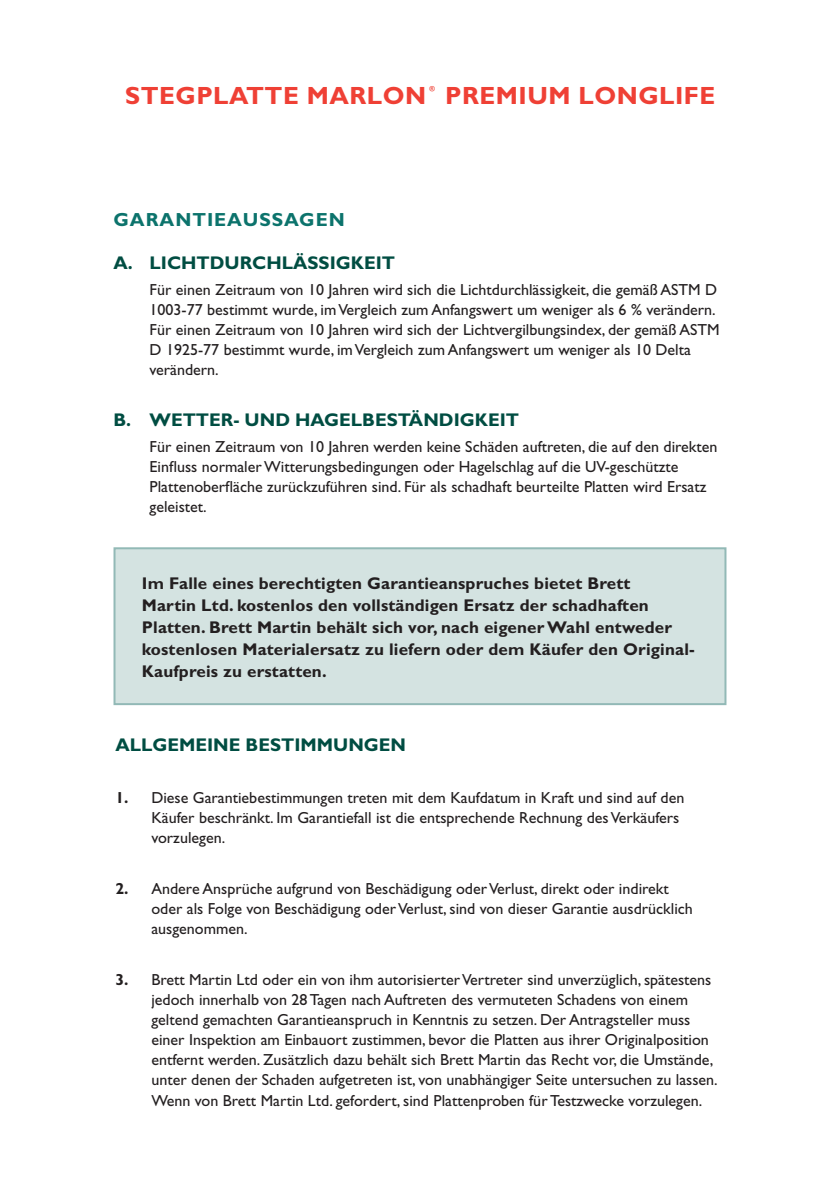
<style>
.page{position:relative;width:840px;height:1191px;background:#fff}
.page>*{position:absolute;margin:0;border:0;box-sizing:border-box;transform-origin:0 0}
.t1{font:700 25px "Gill Sans CE";letter-spacing:.02em;color:#ef4035}
.t2{font:700 19px "Gill Sans CE";letter-spacing:.05em;color:#0c736c}
.t3{font:700 18.4px "Gill Sans CE";color:#004d42}
.t4{font:700 17px/22px "Gill Sans CE";letter-spacing:.01em;color:#231f20}
.t5{font:16px/20px "Gill Sans CE";color:#231f20}
.s1{font-weight:700}
</style>
<div class="page">
<div style="left:114px;top:548px;width:611px;height:156px;background:#d4e3e1"></div>
<div style="left:113px;top:547px;width:613px;height:158px;border:2px solid #92b9b6"></div>
<h1 class="t1" style="left:125px;top:86px;width:591px">STEGPLATTE MARLON<sup>®</sup> PREMIUM LONGLIFE</h1>
<p class="t2" style="left:113px;top:212px;width:233px">GARANTIEAUSSAGEN</p>
<p class="t3" style="left:113px;top:256px;width:283px">A. LICHTDURCHLÄSSIGKEIT</p>
<p class="t5" style="left:149px;top:281px;width:571px">Für einen Zeitraum von 10 Jahren wird sich die Lichtdurchlässigkeit, die gemäß ASTM D 1003-77 bestimmt wurde, im Vergleich zum Anfangswert um weniger als 6 % verändern.<br>Für einen Zeitraum von 10 Jahren wird sich der Lichtvergilbungsindex, der gemäß ASTM D 1925-77 bestimmt wurde, im Vergleich zum Anfangswert um weniger als 10 Delta verändern.</p>
<p class="t3" style="left:113px;top:413px;width:407px">B. WETTER- UND HAGELBESTÄNDIGKEIT</p>
<p class="t5" style="left:149px;top:438px;width:569px">Für einen Zeitraum von 10 Jahren werden keine Schäden auftreten, die auf den direkten Einfluss normaler Witterungsbedingungen oder Hagelschlag auf die UV-geschützte Plattenoberfläche zurückzuführen sind. Für als schadhaft beurteilte Platten wird Ersatz geleistet.</p>
<p class="t4" style="left:142px;top:574px;width:554px">Im Falle eines berechtigten Garantieanspruches bietet Brett<br>Martin Ltd. kostenlos den vollständigen Ersatz der schadhaften Platten. Brett Martin behält sich vor, nach eigener Wahl entweder kostenlosen Materialersatz zu liefern oder dem Käufer den Original-Kaufpreis zu erstatten.</p>
<p class="t3" style="left:115px;top:738px;width:292px">ALLGEMEINE BESTIMMUNGEN</p>
<p class="t5" style="left:151px;top:789px;width:534px;text-indent:-36px"><span class="s1">1.</span> Diese Garantiebestimmungen treten mit dem Kaufdatum in Kraft und sind auf den<br>Käufer beschränkt. Im Garantiefall ist die entsprechende Rechnung des Verkäufers vorzulegen.</p>
<p class="t5" style="left:151px;top:880px;width:542px;text-indent:-36px"><span class="s1">2.</span> Andere Ansprüche aufgrund von Beschädigung oder Verlust, direkt oder indirekt oder als Folge von Beschädigung oder Verlust, sind von dieser Garantie ausdrücklich ausgenommen.</p>
<p class="t5" style="left:151px;top:971px;width:567px;text-indent:-36px"><span class="s1">3.</span> Brett Martin Ltd oder ein von ihm autorisierter Vertreter sind unverzüglich, spätestens jedoch innerhalb von 28 Tagen nach Auftreten des vermuteten Schadens von einem geltend gemachten Garantieanspruch in Kenntnis zu setzen. Der Antragsteller muss einer Inspektion am Einbauort zustimmen, bevor die Platten aus ihrer Originalposition entfernt werden. Zusätzlich dazu behält sich Brett Martin das Recht vor, die Umstände, unter denen der Schaden aufgetreten ist, von unabhängiger Seite untersuchen zu lassen.<br>Wenn von Brett Martin Ltd. gefordert, sind Plattenproben für Testzwecke vorzulegen.</p>
</div>
